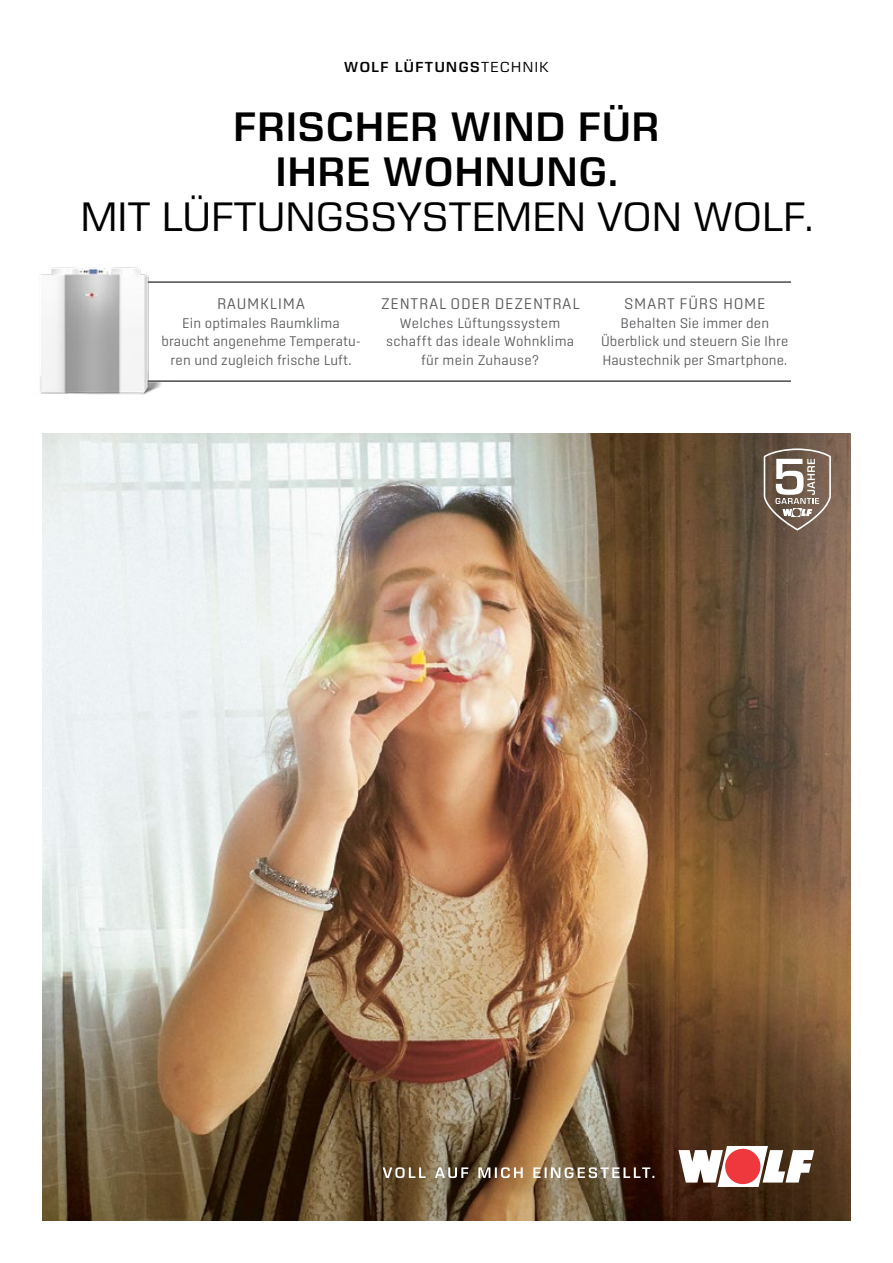
<style>
.page{position:relative;width:893px;height:1263px;background:#fff}
.page>*{position:absolute;margin:0;border:0;box-sizing:border-box;transform-origin:0 0}
.t1{font:600 42px/45px "Eurostile Next LT Pro";letter-spacing:.03em;color:#000;text-align:center}
.t2{font:42px "Eurostile Next LT Pro";letter-spacing:.015em;color:#000}
.t3{font:300 15.75px "Center";letter-spacing:.045em;color:#58595b}
.t4{font:600 14.85px "Eurostile Next LT Pro";letter-spacing:.1em;color:#000}
.t5{font:300 14.25px/18.8px "Center";letter-spacing:.01em;color:#58595b;text-align:center}
.s1{font-weight:400}
</style>
<div class="page">
<img style="left:43px;top:434px;width:807px;height:786px">
<hr style="left:86px;top:281px;width:705px;height:2px;background:#000">
<hr style="left:86px;top:381px;width:705px;height:1px;background:#000">
<img style="left:40px;top:267px;width:130px;height:128px">
<svg style="left:764px;top:448px;width:67px;height:83px"></svg>
<svg style="left:383px;top:1167px;width:271px;height:11px"></svg>
<svg style="left:678px;top:1146px;width:136px;height:41px"></svg>
<p class="t4" style="left:344px;top:59px;width:206px">WOLF LÜFTUNGS<span class="s1">TECHNIK</span></p>
<h1 class="t1" style="left:234px;top:105px;width:427px">FRISCHER WIND FÜR<br>IHRE WOHNUNG.</h1>
<h1 class="t2" style="left:81px;top:194px;width:734px">MIT LÜFTUNGSSYSTEMEN VON WOLF.</h1>
<p class="t3" style="left:217px;top:294px;width:90px">RAUMKLIMA</p>
<p class="t5" style="left:161px;top:313px;width:201px">Ein optimales Raumklima braucht angenehme Temperatu&shy;ren und zugleich frische Luft.</p>
<p class="t3" style="left:381px;top:294px;width:200px">ZENTRAL ODER DEZENTRAL</p>
<p class="t5" style="left:386px;top:313px;width:190px">Welches Lüftungssystem schafft das ideale Wohnklima für mein Zuhause?</p>
<p class="t3" style="left:624px;top:294px;width:143px">SMART FÜRS HOME</p>
<p class="t5" style="left:601px;top:313px;width:189px">Behalten Sie immer den<br>Überblick und steuern Sie Ihre<br>Haustechnik per Smartphone.</p>
</div>
